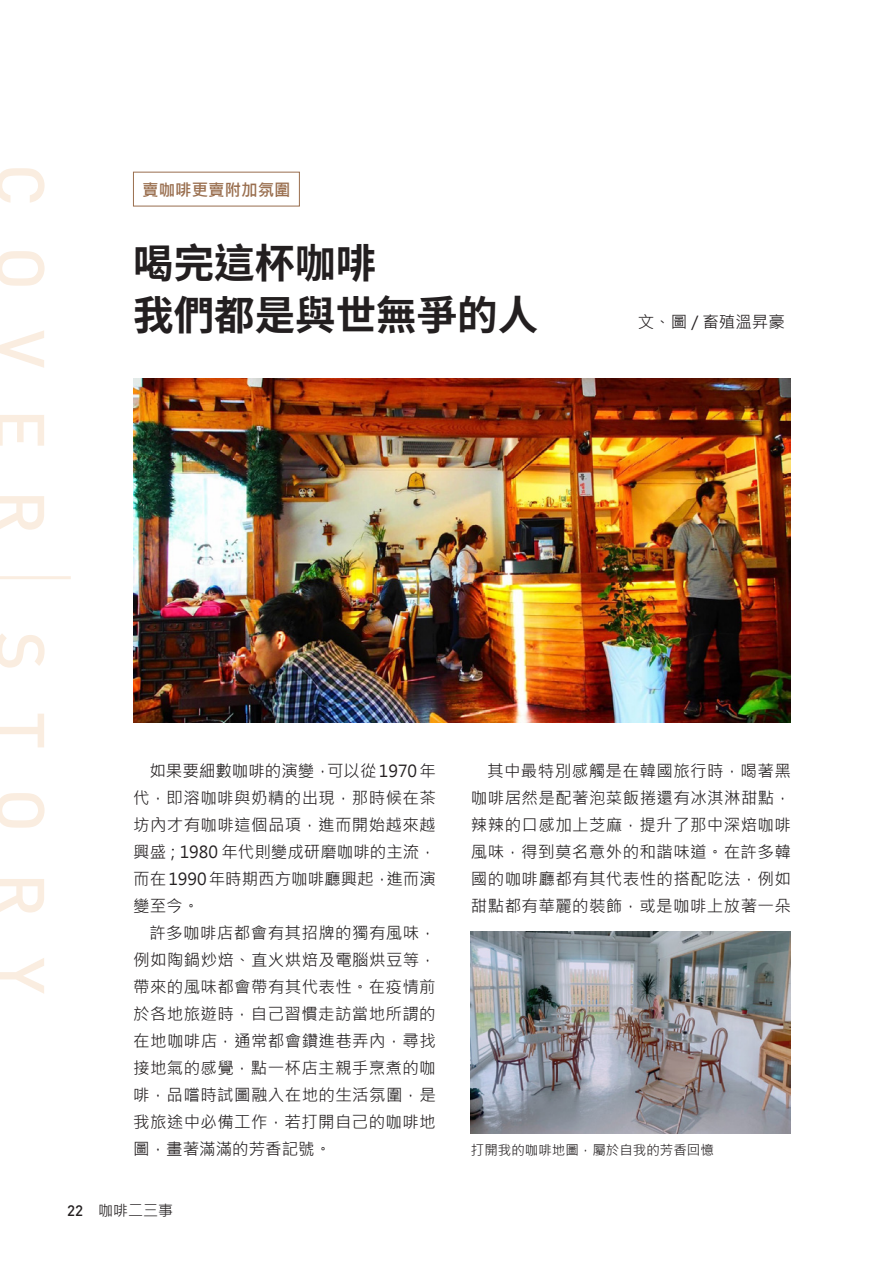
<style>
.page{position:relative;width:893px;height:1263px;background:#fff}
.page>*{position:absolute;margin:0;border:0;box-sizing:border-box;transform-origin:0 0}
.t1{font:500 67.5px "DIN";letter-spacing:.6em;color:#faede0}
.t2{font:700 40.5px "Source Han Sans TC";color:#231f20}
.內文{font:16.5px/27px "Microsoft Jheng Hei";letter-spacing:.02em;color:#231f20;text-align:justify}
.t3{font:700 16.5px "Microsoft Jheng Hei";color:#996e4e}
.t4{font:15px "Microsoft Jheng Hei";color:#231f20}
.t5{font:13.5px "Microsoft Jheng Hei";color:#231f20}
.s1{font-family:"DIN";font-weight:500}
</style>
<div class="page">
<hr style="left:0;top:576px;width:71px;height:3px;background:#faede0">
<img style="left:471px;top:931px;width:320px;height:202px">
<img style="left:133px;top:379px;width:658px;height:343px">
<h1 class="t1" style="left:64px;top:164px;width:372px;rotate:90deg">COVER</h1>
<p class="t3" style="left:142px;top:179px;width:150px">賣咖啡更賣附加氛圍</p>
<p class="t2" style="left:133px;top:240px;width:245px">喝完這杯咖啡</p>
<p class="t2" style="left:133px;top:293px;width:407px">我們都是與世無爭的人</p>
<p class="內文" style="left:638px;top:308px;width:149px">文、圖 / 畜殖溫昇豪</p>
<h1 class="t1" style="left:64px;top:631px;width:364px;rotate:90deg">STORY</h1>
<p class="內文" style="left:133px;top:757px;width:304px;text-indent:16px">如果要細數咖啡的演變，可以從 1970 年代，即溶咖啡與奶精的出現，那時候在茶坊內才有咖啡這個品項，進而開始越來越興盛；1980 年代則變成研磨咖啡的主流，而在 1990 年時期西方咖啡廳興起，進而演變至今。</p>
<p class="內文" style="left:133px;top:919px;width:304px;text-indent:16px">許多咖啡店都會有其招牌的獨有風味，例如陶鍋炒焙、直火烘焙及電腦烘豆等，帶來的風味都會帶有其代表性。在疫情前於各地旅遊時，自己習慣走訪當地所謂的在地咖啡店，通常都會鑽進巷弄內，尋找接地氣的感覺，點一杯店主親手烹煮的咖啡，品嚐時試圖融入在地的生活氛圍，是我旅途中必備工作，若打開自己的咖啡地圖，畫著滿滿的芳香記號。</p>
<p class="t4" style="left:67px;top:1201px;width:107px"><span class="s1">22</span>　咖啡二三事</p>
<p class="內文" style="left:471px;top:757px;width:322px;text-indent:16px">其中最特別感觸是在韓國旅行時，喝著黑咖啡居然是配著泡菜飯捲還有冰淇淋甜點，辣辣的口感加上芝麻，提升了那中深焙咖啡風味，得到莫名意外的和諧味道。在許多韓國的咖啡廳都有其代表性的搭配吃法，例如甜點都有華麗的裝飾，或是咖啡上放著一朵</p>
<p class="t5" style="left:471px;top:1141px;width:244px">打開我的咖啡地圖，屬於自我的芳香回憶</p>
</div>
